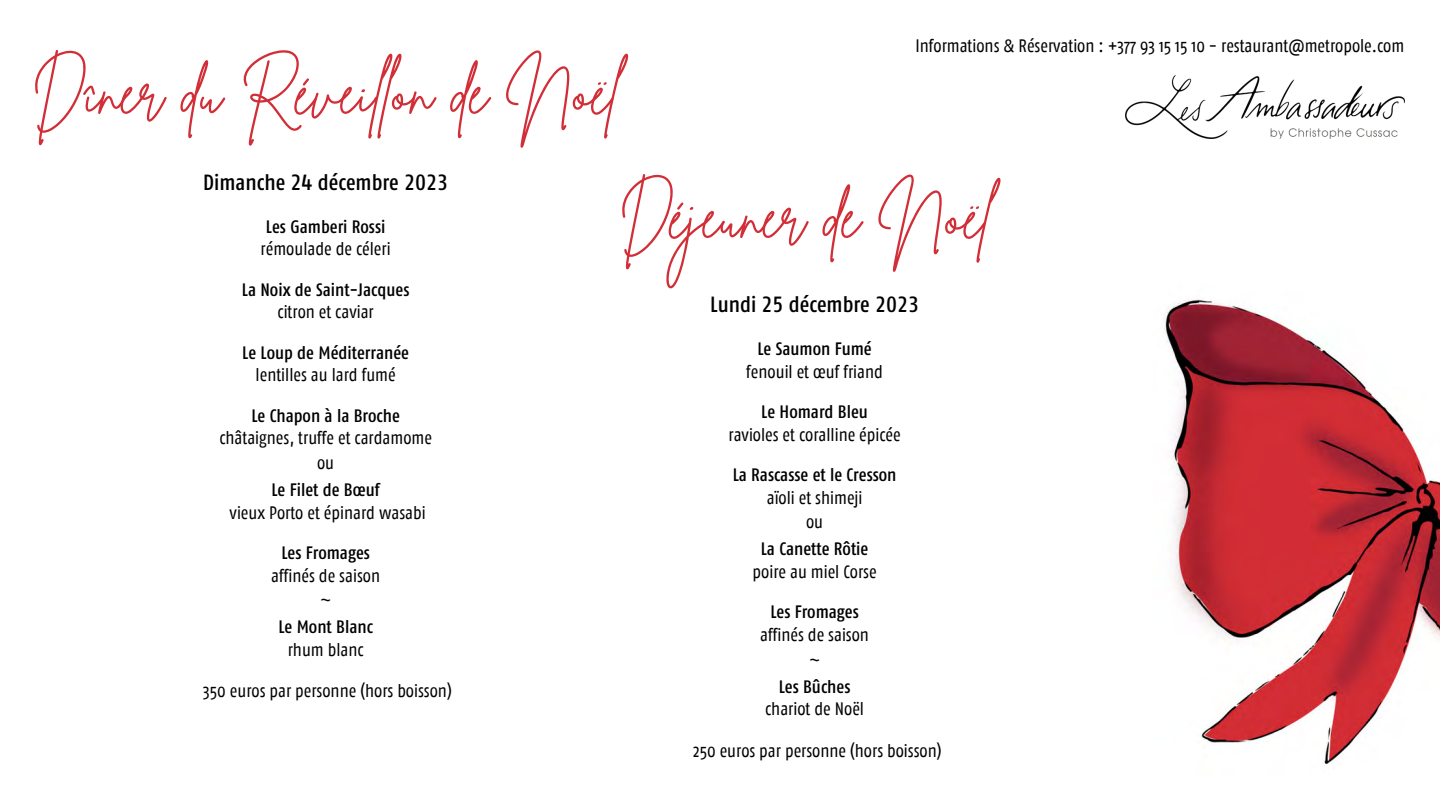
<style>
.page{position:relative;width:1440px;height:810px;background:#fff}
.page>*{position:absolute;margin:0;border:0;box-sizing:border-box;transform-origin:0 0}
.t1{font:60px "Brittany Signature";color:#d22e37}
.t2{font:500 22px "Fago Co Tf";color:#000}
.t3{font:18px/24.8px "Fago Co";color:#000;text-align:center}
.t4{font:500 18px "Fago Co Tf";color:#000}
</style>
<div class="page">
<img style="left:1125px;top:75px;width:279px;height:63px">
<img style="left:1164px;top:299px;width:276px;height:465px">
<p class="t3" style="left:915px;top:35px;width:490px">Informations &amp; Réservation : +377 93 15 15 10 - restaurant@metropole.com</p>
<h1 class="t1" style="left:32px;top:54px;width:589px">Dîner du Réveillon de Noël</h1>
<p class="t2" style="left:203px;top:170px;width:246px">Dimanche 24 décembre 2023</p>
<h1 class="t1" style="left:619px;top:178px;width:374px">Déjeuner de Noël</h1>
<p class="t4" style="left:266px;top:216px;width:121px">Les Gamberi Rossi</p>
<p class="t3" style="left:261px;top:238px;width:132px">rémoulade de céleri</p>
<p class="t4" style="left:242px;top:279px;width:169px">La Noix de Saint-Jacques</p>
<p class="t3" style="left:278px;top:301px;width:98px">citron et caviar</p>
<p class="t4" style="left:242px;top:342px;width:168px">Le Loup de Méditerranée</p>
<p class="t3" style="left:256px;top:364px;width:142px">lentilles au lard fumé</p>
<p class="t4" style="left:251px;top:405px;width:150px">Le Chapon à la Broche</p>
<p class="t3" style="left:219px;top:427px;width:214px">châtaignes, truffe et cardamome ou</p>
<p class="t4" style="left:272px;top:479px;width:110px">Le Filet de Bœuf</p>
<p class="t3" style="left:230px;top:501px;width:198px">vieux Porto et épinard wasabi</p>
<p class="t4" style="left:281px;top:542px;width:90px">Les Fromages</p>
<p class="t3" style="left:271px;top:564px;width:110px">affinés de saison ~</p>
<p class="t4" style="left:278px;top:617px;width:96px">Le Mont Blanc</p>
<p class="t3" style="left:288px;top:639px;width:77px">rhum blanc</p>
<p class="t2" style="left:710px;top:291px;width:210px">Lundi 25 décembre 2023</p>
<p class="t4" style="left:758px;top:338px;width:116px">Le Saumon Fumé</p>
<p class="t3" style="left:746px;top:360px;width:138px">fenouil et œuf friand</p>
<p class="t4" style="left:761px;top:401px;width:108px">Le Homard Bleu</p>
<p class="t3" style="left:729px;top:423px;width:174px">ravioles et coralline épicée</p>
<p class="t4" style="left:733px;top:464px;width:165px">La Rascasse et le Cresson</p>
<p class="t3" style="left:767px;top:486px;width:97px">aïoli et shimeji ou</p>
<p class="t4" style="left:761px;top:539px;width:109px">La Canette Rôtie</p>
<p class="t3" style="left:753px;top:561px;width:126px">poire au miel Corse</p>
<p class="t4" style="left:770px;top:602px;width:90px">Les Fromages</p>
<p class="t3" style="left:760px;top:624px;width:110px">affinés de saison ~</p>
<p class="t4" style="left:779px;top:676px;width:73px">Les Bûches</p>
<p class="t3" style="left:765px;top:698px;width:100px">chariot de Noël</p>
<p class="t3" style="left:203px;top:680px;width:250px">350 euros par personne (hors boisson)</p>
<p class="t3" style="left:693px;top:740px;width:250px">250 euros par personne (hors boisson)</p>
</div>
